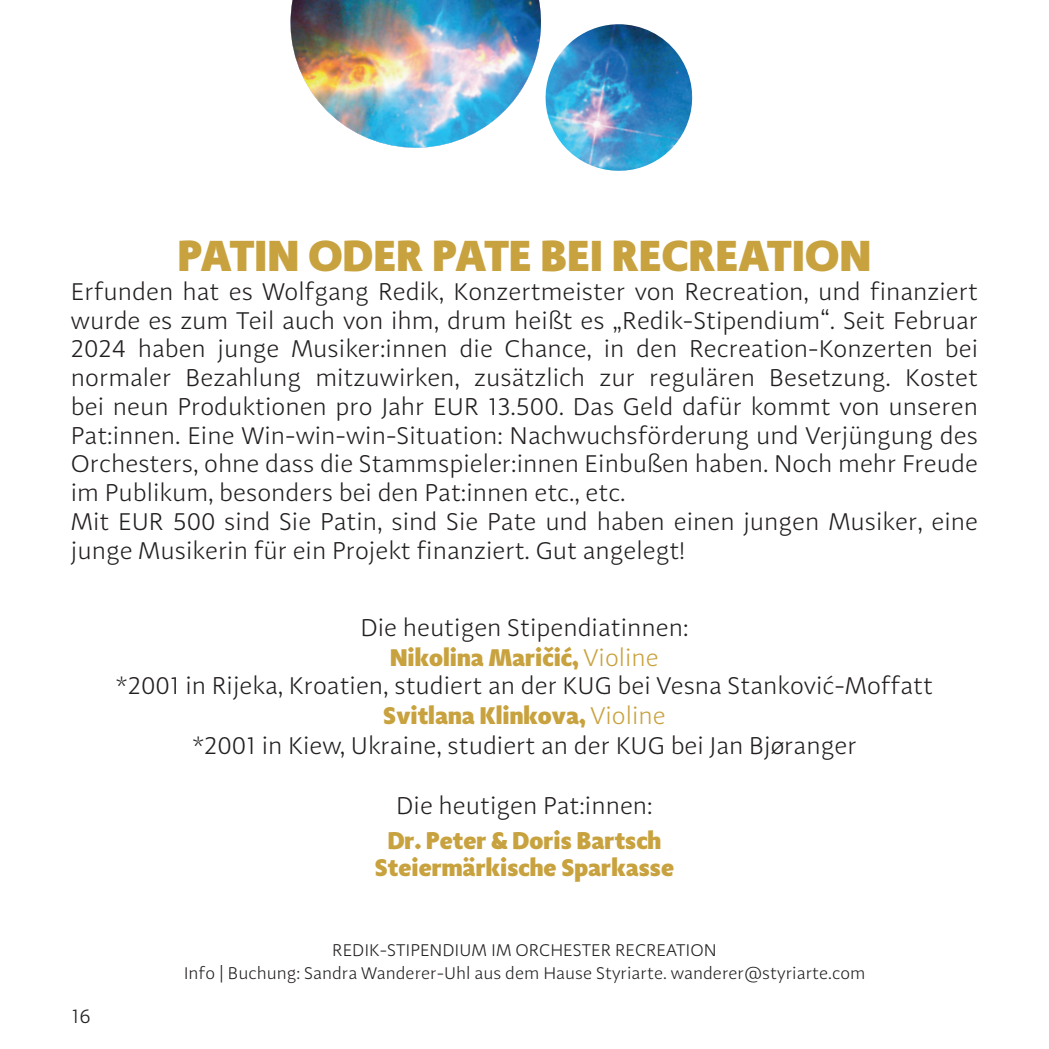
<style>
.page{position:relative;width:1049px;height:1049px;background:#fff}
.page>*{position:absolute;margin:0;border:0;box-sizing:border-box;transform-origin:0 0}
.t1{font:800 45px "Adagio Sans";letter-spacing:.01em;color:#c8a23e}
.t2{font:300 25px/28.8px "Adagio Sans";color:#231f20;text-align:center}
.t3{font:800 25px/27.5px "Adagio Sans";color:#c8a23e;text-align:center}
.t4{font:300 20px "Adagio Sans";color:#231f20}
.t5{font:300 17.5px/22.5px "Adagio Sans";color:#231f20;text-align:center}
.s1{font-weight:800;color:#c8a23e}
.s2{color:#c8a23e}
</style>
<div class="page">
<img style="left:290px;top:0;width:403px;height:171px">
<h1 class="t1" style="left:178px;top:225px;width:695px">PATIN ODER PATE BEI RECREATION</h1>
<p class="t2" style="left:71px;top:277px;width:909px;text-align:left">Erfunden hat es Wolfgang Redik, Konzertmeister von Recreation, und finanziert wurde es zum Teil auch von ihm, drum heißt es „Redik-Stipendium“. Seit Februar 2024 haben junge Musiker:innen die Chance, in den Recreation-Konzerten bei normaler Bezahlung mitzuwirken, zusätzlich zur regulären Besetzung. Kostet bei neun Produktionen pro Jahr EUR 13.500. Das Geld dafür kommt von unseren Pat:innen. Eine Win-win-win-Situation: Nachwuchsförderung und Verjüngung des Orchesters, ohne dass die Stammspieler:innen Einbußen haben. Noch mehr Freude im Publikum, besonders bei den Pat:innen etc., etc.<br>Mit EUR 500 sind Sie Patin, sind Sie Pate und haben einen jungen Musiker, eine junge Musikerin für ein Projekt finanziert. Gut angelegt!</p>
<p class="t2" style="left:360px;top:613px;width:330px;line-height:30px">Die heutigen Stipendiatinnen:<br><span class="s1">Nikolina Maričić,</span> <span class="s2">Violine</span></p>
<p class="t2" style="left:116px;top:670px;width:818px;line-height:30px">*2001 in Rijeka, Kroatien, studiert an der KUG bei Vesna Stanković-Moffatt<br><span class="s1">Svitlana Klinkova,</span> <span class="s2">Violine<br></span>*2001 in Kiew, Ukraine, studiert an der KUG bei Jan Bjøranger</p>
<p class="t2" style="left:396px;top:791px;width:258px">Die heutigen Pat:innen:</p>
<p class="t3" style="left:375px;top:827px;width:301px">Dr. Peter &amp; Doris Bartsch<br>Steiermärkische Sparkasse</p>
<p class="t4" style="left:72px;top:1004px;width:21px">16</p>
<p class="t5" style="left:184px;top:939px;width:683px">REDIK-STIPENDIUM IM ORCHESTER RECREATION<br>Info | Buchung: Sandra Wanderer-Uhl aus dem Hause Styriarte. wanderer@styriarte.com</p>
</div>
